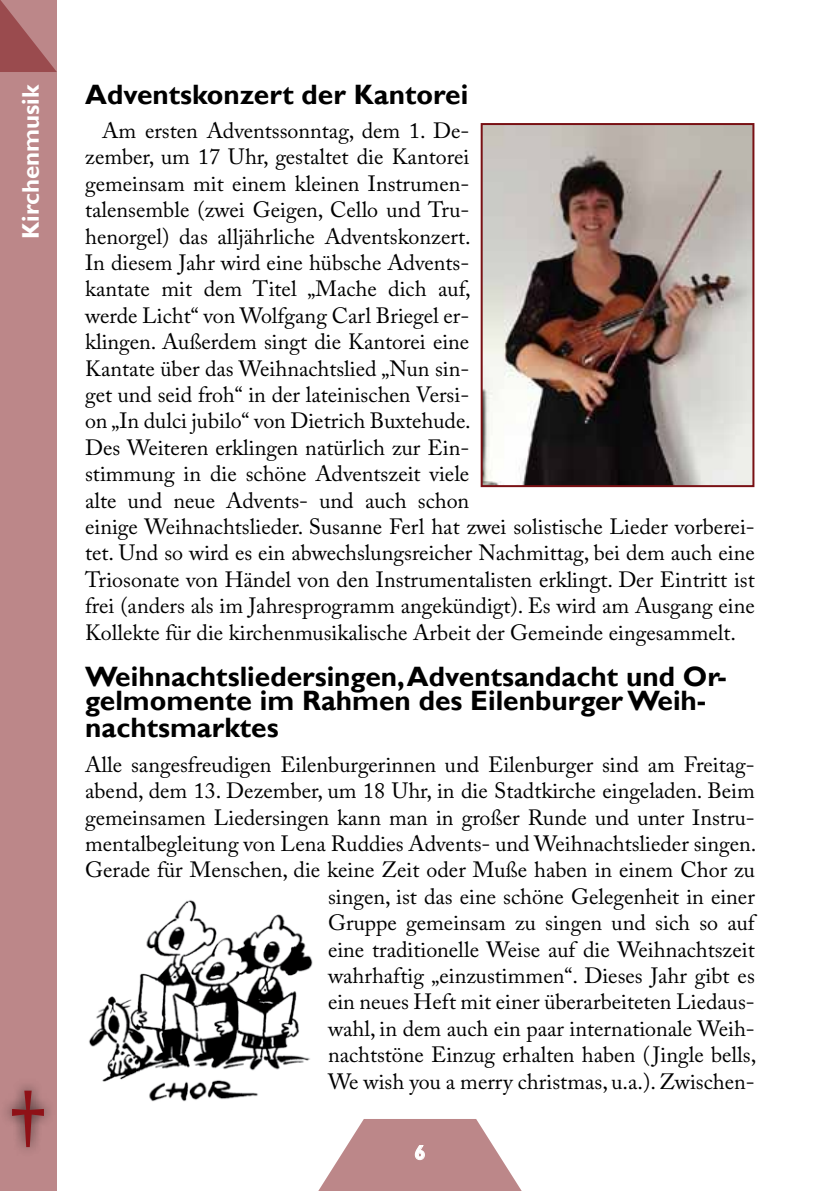
<style>
.page{position:relative;width:840px;height:1191px;background:#fff}
.page>*{position:absolute;margin:0;border:0;box-sizing:border-box;transform-origin:0 0}
.t1{font:96px "Nirmala UI";color:#8f1117}
.t2{font:700 28px/25.2px "Gill Sans";color:#000}
.t3{font:700 24px "Gill Sans";color:#fff}
.t4{font:22px/26.4px "Adobe Caslon Pro";color:#000}
.t5{font:700 20px "Gill Sans";color:#fff}
</style>
<div class="page">
<div style="left:0;top:0;width:57px;height:1191px;background:#bc8789"></div>
<svg style="left:318px;top:1119px;width:204px;height:72px"></svg>
<div style="left:0;top:1078px;width:56px;height:80px;background:#000;opacity:.75"></div>
<img style="left:483px;top:126px;width:268px;height:358px">
<div style="left:480px;top:123px;width:274px;height:364px;border:2px solid #791014"></div>
<img style="left:89px;top:900px;width:224px;height:202px">
<p class="t3" style="left:16px;top:239px;width:156px;rotate:-90deg">Kirchenmusik</p>
<h1 class="t1" style="left:10px;top:1045px;width:37px">†</h1>
<p class="t2" style="left:85px;top:83px;width:384px">Adventskonzert der Kantorei</p>
<p class="t4" style="left:85px;top:117px;width:671px;text-indent:17px">Am ersten Adventssonntag, dem 1. De-<br>zember, um 17 Uhr, gestaltet die Kantorei<br>gemeinsam mit einem kleinen Instrumen-<br>talensemble (zwei Geigen, Cello und Tru-<br>henorgel) das alljährliche Adventskonzert.<br>In diesem Jahr wird eine hübsche Advents-<br>kantate mit dem Titel „Mache dich auf,<br>werde Licht“ von Wolfgang Carl Briegel er-<br>klingen. Außerdem singt die Kantorei eine<br>Kantate über das Weihnachtslied „Nun sin-<br>get und seid froh“ in der lateinischen Versi-<br>on „In dulci jubilo“ von Dietrich Buxtehude.<br>Des Weiteren erklingen natürlich zur Ein-<br>stimmung in die schöne Adventszeit viele<br>alte und neue Advents- und auch schon<br>einige Weihnachtslieder. Susanne Ferl hat zwei solistische Lieder vorberei&shy;tet. Und so wird es ein abwechslungsreicher Nachmittag, bei dem auch eine Triosonate von Händel von den Instrumentalisten erklingt. Der Eintritt ist frei (anders als im Jahresprogramm angekündigt). Es wird am Ausgang eine Kollekte für die kirchenmusikalische Arbeit der Gemeinde eingesammelt.</p>
<p class="t2" style="left:85px;top:665px;width:643px">Weihnachtsliedersingen, Adventsandacht und Or&shy;gelmomente im Rahmen des Eilenburger Weih&shy;nachtsmarktes</p>
<p class="t4" style="left:85px;top:751px;width:672px;text-align:right">Alle sangesfreudigen Eilenburgerinnen und Eilenburger sind am Freitag&shy;abend, dem 13. Dezember, um 18 Uhr, in die Stadtkirche eingeladen. Beim gemeinsamen Liedersingen kann man in großer Runde und unter Instru&shy;mentalbegleitung von Lena Ruddies Advents- und Weihnachtslieder singen.<br>Gerade für Menschen, die keine Zeit oder Muße haben in einem Chor zu singen, ist das eine schöne Gelegenheit in einer<br>Gruppe gemeinsam zu singen und sich so auf<br>eine traditionelle Weise auf die Weihnachtszeit<br>wahrhaftig „einzustimmen“. Dieses Jahr gibt es<br>ein neues Heft mit einer überarbeiteten Liedaus-<br>wahl, in dem auch ein paar internationale Weih-<br>nachtstöne Einzug erhalten haben ( Jingle bells,<br>We wish you a merry christmas, u.a.). Zwischen-</p>
<p class="t5" style="left:414px;top:1140px;width:13px">6</p>
</div>
